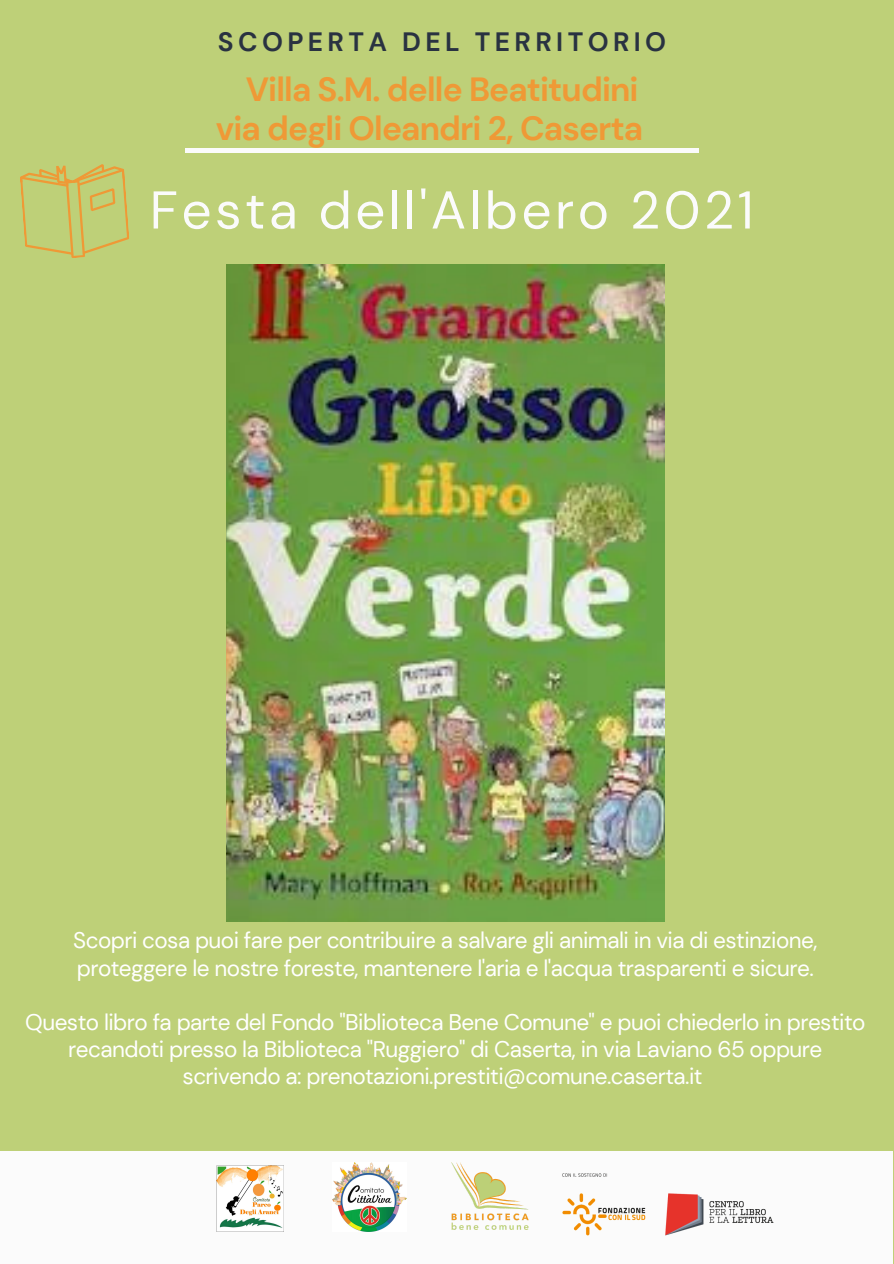
<style>
.page{position:relative;width:894px;height:1264px;background:#fff}
.page>*{position:absolute;margin:0;border:0;box-sizing:border-box;transform-origin:0 0}
.t1{font:53.1px "DM Sans";letter-spacing:.065em;color:#fbfbfb}
.t2{font:700 33.45px "DM Sans";letter-spacing:-.025em;color:#ef9936}
.t3{font:700 26.55px "DM Sans";letter-spacing:.165em;color:#293241}
.t4{font:22.5px/27px "DM Sans";letter-spacing:-.025em;color:#fff}
</style>
<div class="page">
<div style="left:0;top:0;width:893px;height:1263px;background:#bed078"></div>
<div style="left:0;top:1151px;width:892px;height:112px;background:#fbfbfb"></div>
<hr style="left:185px;top:149px;width:513px;height:4px;background:#fbfbfb">
<svg style="left:20px;top:164px;width:109px;height:94px"></svg>
<img style="left:562px;top:1173px;width:212px;height:63px">
<img style="left:451px;top:1162px;width:78px;height:68px">
<img style="left:332px;top:1162px;width:74px;height:69px">
<img style="left:216px;top:1165px;width:68px;height:66px">
<img style="left:226px;top:264px;width:438px;height:657px">
<p class="t3" style="left:218px;top:25px;width:449px">SCOPERTA DEL TERRITORIO</p>
<p class="t2" style="left:246px;top:68px;width:394px">Villa S.M. delle Beatitudini</p>
<p class="t2" style="left:216px;top:107px;width:429px">via degli Oleandri 2, Caserta</p>
<p class="t1" style="left:150px;top:176px;width:605px">Festa dell'Albero 2021</p>
<p class="t4" style="left:73px;top:927px;width:745px">Scopri cosa puoi fare per contribuire a salvare gli animali in via di estinzione, proteggere le nostre foreste, mantenere l'aria e l'acqua trasparenti e sicure.</p>
<p class="t4" style="left:25px;top:1008px;width:841px;text-align:center">Questo libro fa parte del Fondo "Biblioteca Bene Comune" e puoi chiederlo in prestito recandoti presso la Biblioteca "Ruggiero" di Caserta, in via Laviano 65 oppure scrivendo a: prenotazioni.prestiti@comune.caserta.it</p>
</div>
